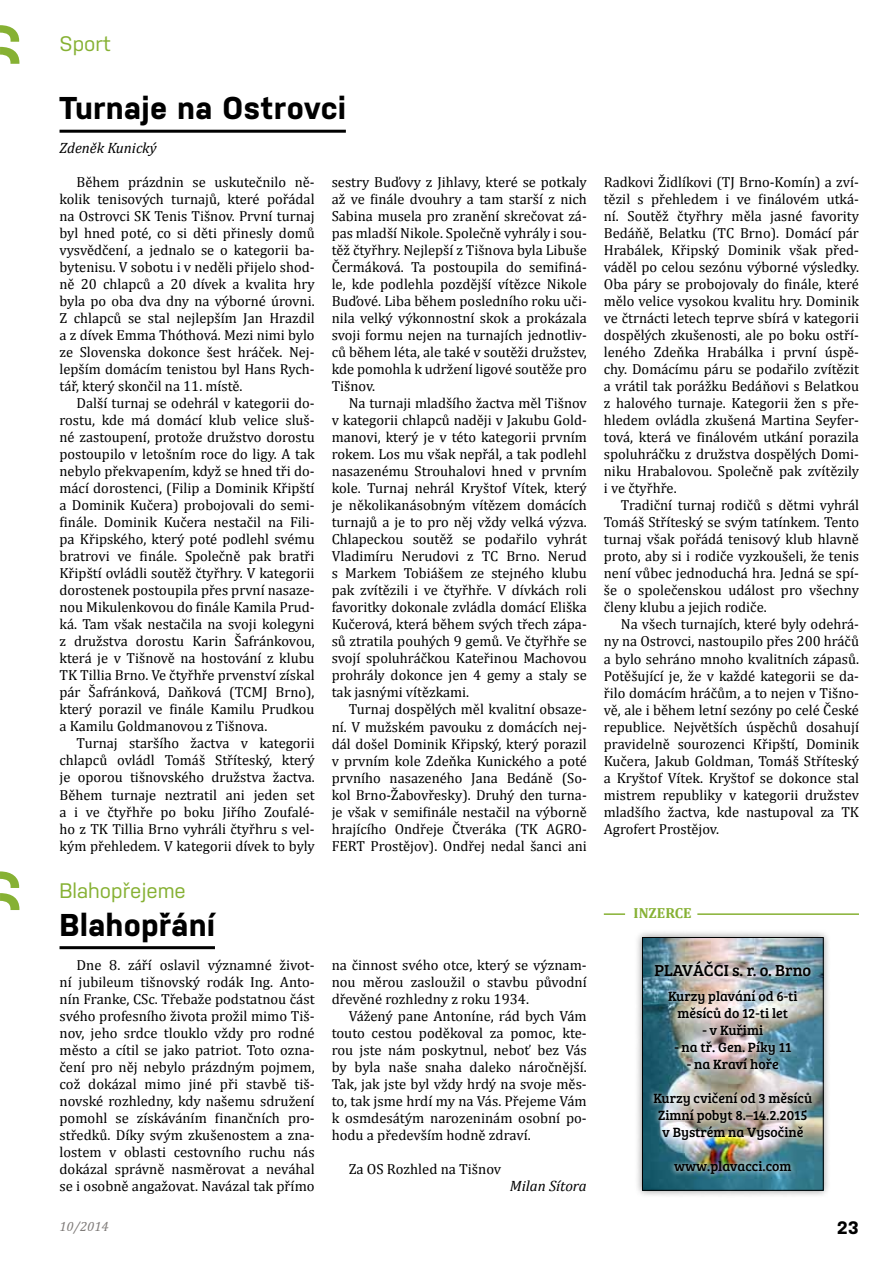
<style>
.page{position:relative;width:893px;height:1263px;background:#fff}
.page>*{position:absolute;margin:0;border:0;box-sizing:border-box;transform-origin:0 0}
.t1{font:700 31.5px "Nudista";letter-spacing:.005em;color:#000}
.t2{font:21px "Nudista";color:#86b133}
.t3{font:700 18px "Nudista";color:#000}
.t4{font:16.5px "Bree Serif";color:#000}
.t5{font:italic 15px "Cambria";color:#000}
.t6{font:14.7px/17px "Cambria";color:#000;text-align:justify}
.t7{font:700 14.7px "Cambria";color:#86b133}
.t8{font:13.8px/17px "Bree Serif";color:#000;text-align:center}
.t9{font:italic 13.5px "Cambria";color:#807c7a}
</style>
<div class="page">
<svg style="left:0;top:25px;width:19px;height:39px"></svg>
<hr style="left:60px;top:946px;width:155px;height:3px;background:#000">
<hr style="left:60px;top:130px;width:286px;height:3px;background:#000">
<svg style="left:0;top:871px;width:19px;height:39px"></svg>
<div style="left:634px;top:929px;width:197px;height:269px;background:#000;opacity:.4"></div>
<img style="left:644px;top:939px;width:178px;height:250px">
<div style="left:642px;top:937px;width:182px;height:254px;border:1px solid #000"></div>
<hr style="left:604px;top:913px;width:21px;height:2px;background:#86b133">
<hr style="left:697px;top:913px;width:162px;height:2px;background:#86b133">
<img style="left:648px;top:955px;width:169px;height:224px">
<h2 class="t2" style="left:60px;top:29px;width:53px">Sport</h2>
<h1 class="t1" style="left:60px;top:85px;width:288px">Turnaje na Ostrovci</h1>
<p class="t5" style="left:60px;top:137px;width:99px">Zdeněk Kunický</p>
<p class="t6" style="left:60px;top:174px;width:257px;text-indent:17px">Během prázdnin se uskutečnilo ně&shy;kolik tenisových turnajů, které pořádal na Ostrovci SK Tenis Tišnov. První turnaj byl hned poté, co si děti přinesly domů vysvědčení, a jednalo se o kategorii ba&shy;bytenisu. V sobotu i v neděli přijelo shod&shy;ně 20 chlapců a 20 dívek a kvalita hry byla po oba dva dny na výborné úrovni.<br>Z chlapců se stal nejlepším Jan Hrazdil a z dívek Emma Thóthová. Mezi nimi bylo ze Slovenska dokonce šest hráček. Nej&shy;lepším domácím tenistou byl Hans Rych&shy;tář, který skončil na 11. místě.</p>
<p class="t6" style="left:60px;top:395px;width:257px;text-indent:17px">Další turnaj se odehrál v kategorii do&shy;rostu, kde má domácí klub velice sluš&shy;né zastoupení, protože družstvo dorostu postoupilo v letošním roce do ligy. A tak nebylo překvapením, když se hned tři do&shy;mácí dorostenci, (Filip a Dominik Křipští a Dominik Kučera) probojovali do semi&shy;finále. Dominik Kučera nestačil na Fili&shy;pa Křipského, který poté podlehl svému bratrovi ve finále. Společně pak bratři Křipští ovládli soutěž čtyřhry. V kategorii dorostenek postoupila přes první nasaze&shy;nou Mikulenkovou do finále Kamila Prud&shy;ká. Tam však nestačila na svoji kolegyni z družstva dorostu Karin Šafránkovou, která je v Tišnově na hostování z klubu TK Tillia Brno. Ve čtyřhře prvenství získal pár Šafránková, Daňková (TCMJ Brno), který porazil ve finále Kamilu Prudkou a Kamilu Goldmanovou z Tišnova.</p>
<p class="t6" style="left:60px;top:735px;width:257px;text-indent:17px">Turnaj staršího žactva v kategorii chlapců ovládl Tomáš Stříteský, který je oporou tišnovského družstva žactva.<br>Během turnaje neztratil ani jeden set a i ve čtyřhře po boku Jiřího Zoufalé&shy;ho z TK Tillia Brno vyhráli čtyřhru s vel&shy;kým přehledem. V kategorii dívek to byly</p>
<p class="t6" style="left:332px;top:174px;width:257px">sestry Buďovy z Jihlavy, které se potkaly až ve finále dvouhry a tam starší z nich Sabina musela pro zranění skrečovat zá&shy;pas mladší Nikole. Společně vyhrály i sou&shy;těž čtyřhry. Nejlepší z Tišnova byla Libuše Čermáková. Ta postoupila do semifiná&shy;le, kde podlehla pozdější vítězce Nikole Buďové. Liba během posledního roku uči&shy;nila velký výkonnostní skok a prokázala svoji formu nejen na turnajích jednotliv&shy;ců během léta, ale také v soutěži družstev, kde pomohla k udržení ligové soutěže pro Tišnov.</p>
<p class="t6" style="left:332px;top:395px;width:257px;text-indent:17px">Na turnaji mladšího žactva měl Tišnov v kategorii chlapců naději v Jakubu Gold&shy;manovi, který je v této kategorii prvním rokem. Los mu však nepřál, a tak podlehl nasazenému Strouhalovi hned v prvním kole. Turnaj nehrál Kryštof Vítek, který je několikanásobným vítězem domácích turnajů a je to pro něj vždy velká výzva.<br>Chlapeckou soutěž se podařilo vyhrát Vladimíru Nerudovi z TC Brno. Nerud s Markem Tobiášem ze stejného klubu pak zvítězili i ve čtyřhře. V dívkách roli favoritky dokonale zvládla domácí Eliška Kučerová, která během svých třech zápa&shy;sů ztratila pouhých 9 gemů. Ve čtyřhře se svojí spoluhráčkou Kateřinou Machovou prohrály dokonce jen 4 gemy a staly se tak jasnými vítězkami.</p>
<p class="t6" style="left:332px;top:701px;width:257px;text-indent:17px">Turnaj dospělých měl kvalitní obsaze&shy;ní. V mužském pavouku z domácích nej&shy;dál došel Dominik Křipský, který porazil v prvním kole Zdeňka Kunického a poté prvního nasazeného Jana Bedáně (So&shy;kol Brno-Žabovřesky). Druhý den turna&shy;je však v semifinále nestačil na výborně hrajícího Ondřeje Čtveráka (TK AGRO-FERT Prostějov). Ondřej nedal šanci ani</p>
<h2 class="t2" style="left:60px;top:875px;width:128px">Blahopřejeme</h2>
<h1 class="t1" style="left:60px;top:901px;width:158px">Blahopřání</h1>
<p class="t6" style="left:60px;top:956px;width:257px;text-indent:17px">Dne 8. září oslavil významné život&shy;ní jubileum tišnovský rodák Ing. Anto&shy;nín Franke, CSc. Třebaže podstatnou část svého profesního života prožil mimo Tiš&shy;nov, jeho srdce tlouklo vždy pro rodné město a cítil se jako patriot. Toto ozna&shy;čení pro něj nebylo prázdným pojmem, což dokázal mimo jiné při stavbě tiš&shy;novské rozhledny, kdy našemu sdružení pomohl se získáváním finančních pro&shy;středků. Díky svým zkušenostem a zna&shy;lostem v oblasti cestovního ruchu nás dokázal správně nasměrovat a neváhal se i osobně angažovat. Navázal tak přímo</p>
<p class="t6" style="left:332px;top:956px;width:257px">na činnost svého otce, který se význam&shy;nou měrou zasloužil o stavbu původní dřevěné rozhledny z roku 1934.</p>
<p class="t6" style="left:332px;top:1007px;width:257px;text-indent:17px">Vážený pane Antoníne, rád bych Vám touto cestou poděkoval za pomoc, kte&shy;rou jste nám poskytnul, neboť bez Vás by byla naše snaha daleko náročnější.<br>Tak, jak jste byl vždy hrdý na svoje měs&shy;to, tak jsme hrdí my na Vás. Přejeme Vám k osmdesátým narozeninám osobní po&shy;hodu a především hodně zdraví.</p>
<p class="t6" style="left:349px;top:1160px;width:154px">Za OS Rozhled na Tišnov</p>
<p class="t5" style="left:510px;top:1175px;width:78px">Milan Sítora</p>
<p class="t6" style="left:604px;top:174px;width:257px">Radkovi Židlíkovi (TJ Brno-Komín) a zví&shy;tězil s přehledem i ve finálovém utká&shy;ní. Soutěž čtyřhry měla jasné favority Bedáňě, Belatku (TC Brno). Domácí pár Hrabálek, Křipský Dominik však před&shy;váděl po celou sezónu výborné výsledky.<br>Oba páry se probojovaly do finále, které mělo velice vysokou kvalitu hry. Dominik ve čtrnácti letech teprve sbírá v kategorii dospělých zkušenosti, ale po boku ostří&shy;leného Zdeňka Hrabálka i první úspě&shy;chy. Domácímu páru se podařilo zvítězit a vrátil tak porážku Bedáňovi s Belatkou z halového turnaje. Kategorii žen s pře&shy;hledem ovládla zkušená Martina Seyfer&shy;tová, která ve finálovém utkání porazila spoluhráčku z družstva dospělých Domi&shy;niku Hrabalovou. Společně pak zvítězily i ve čtyřhře.</p>
<p class="t6" style="left:604px;top:497px;width:257px;text-indent:17px">Tradiční turnaj rodičů s dětmi vyhrál Tomáš Stříteský se svým tatínkem. Tento turnaj však pořádá tenisový klub hlavně proto, aby si i rodiče vyzkoušeli, že tenis není vůbec jednoduchá hra. Jedná se spí&shy;še o společenskou událost pro všechny členy klubu a jejich rodiče.</p>
<p class="t6" style="left:604px;top:616px;width:257px;text-indent:17px">Na všech turnajích, které byly odehrá&shy;ny na Ostrovci, nastoupilo přes 200 hráčů a bylo sehráno mnoho kvalitních zápasů.<br>Potěšující je, že v každé kategorii se da&shy;řilo domácím hráčům, a to nejen v Tišno&shy;vě, ale i během letní sezóny po celé České republice. Největších úspěchů dosahují pravidelně sourozenci Křipští, Dominik Kučera, Jakub Goldman, Tomáš Stříteský a Kryštof Vítek. Kryštof se dokonce stal mistrem republiky v kategorii družstev mladšího žactva, kde nastupoval za TK Agrofert Prostějov.</p>
<p class="t7" style="left:634px;top:903px;width:59px">INZERCE</p>
<p class="t4" style="left:654px;top:958px;width:158px">PLAVÁČCI s. r. o. Brno</p>
<p class="t8" style="left:668px;top:987px;width:131px">Kurzy plavání od 6-ti měsíců do 12-ti let</p>
<p class="t8" style="left:702px;top:1021px;width:62px">- v Kuřimi</p>
<p class="t8" style="left:674px;top:1038px;width:118px">- na tř. Gen. Píky 11</p>
<p class="t8" style="left:687px;top:1055px;width:93px">- na Kraví hoře</p>
<p class="t8" style="left:653px;top:1089px;width:160px">Kurzy cvičení od 3 měsíců<br>Zimní pobyt 8.–14.2.2015 v Bystrém na Vysočině</p>
<p class="t8" style="left:674px;top:1157px;width:119px">www.plavacci.com</p>
<p class="t9" style="left:60px;top:1217px;width:51px">10/2014</p>
<p class="t3" style="left:837px;top:1214px;width:24px">23</p>
</div>
